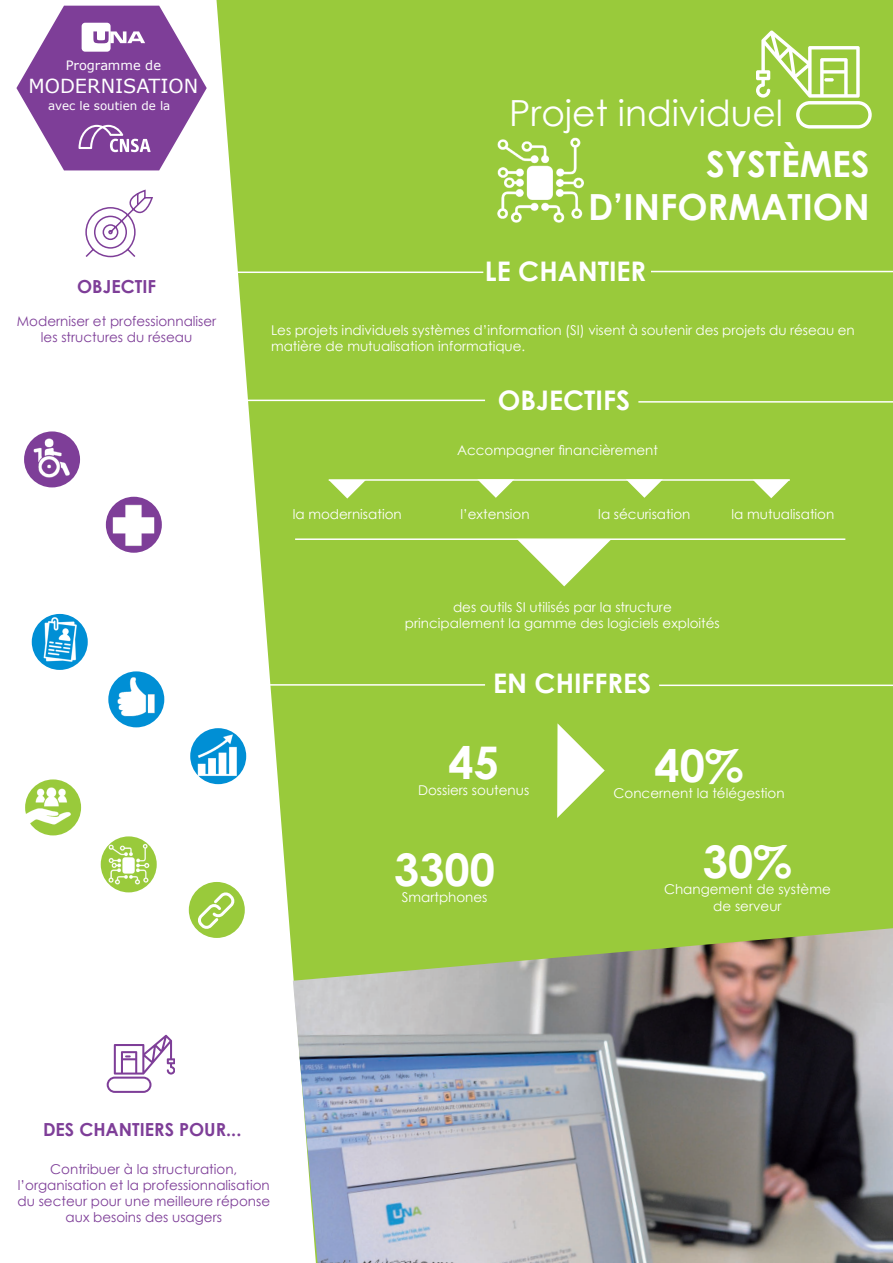
<style>
.page{position:relative;width:893px;height:1263px;background:#99ca3b}
.page>*{position:absolute;margin:0;border:0;box-sizing:border-box;transform-origin:0 0}
.t1{font:700 45px "Century Gothic";color:#fff}
.t2{font:700 36px/43.2px "Century Gothic";color:#fff;text-align:right}
.t3{font:36px "Century Gothic";color:#fff}
.t4{font:700 27px "Century Gothic";color:#fff}
.t5{font:19.35px "Verdana";color:#fff}
.t6{font:700 18px "Century Gothic";color:#7e3e98}
.t7{font:13.5px/16.2px "Century Gothic";color:#fff}
.t8{font:13.5px/16.2px "Century Gothic";color:#7e3e98;text-align:center}
.t9{font:12.9px "Verdana";color:#fff}
.t10{font:11.85px "Verdana";color:#fff}
</style>
<div class="page">
<svg style="left:0;top:0;width:316px;height:1263px;fill:#fff"></svg>
<svg style="left:16px;top:6px;width:191px;height:164px"></svg>
<svg style="left:757px;top:30px;width:115px;height:99px"></svg>
<hr style="left:651px;top:271px;width:242px;height:1px;background:#fff">
<hr style="left:231px;top:272px;width:252px;height:1px;background:#fff">
<hr style="left:638px;top:401px;width:255px;height:2px;background:#fff">
<hr style="left:231px;top:400px;width:254px;height:1px;background:#fff">
<hr style="left:259px;top:684px;width:226px;height:2px;background:#fff">
<hr style="left:659px;top:684px;width:234px;height:2px;background:#fff">
<div style="left:24px;top:431px;width:56px;height:56px;background:#7e3e98;border-radius:50%"></div>
<img style="left:25px;top:432px;width:52px;height:49px">
<img style="left:103px;top:495px;width:60px;height:61px">
<div style="left:32px;top:614px;width:56px;height:56px;background:#008fd5;border-radius:50%"></div>
<img style="left:38px;top:615px;width:45px;height:50px">
<img style="left:104px;top:665px;width:64px;height:63px">
<div style="left:190px;top:728px;width:56px;height:56px;background:#008fd5;border-radius:50%"></div>
<img style="left:193px;top:734px;width:46px;height:42px">
<img style="left:16px;top:780px;width:63px;height:55px">
<div style="left:101px;top:836px;width:56px;height:56px;background:#99ca3b;border-radius:50%"></div>
<img style="left:107px;top:844px;width:45px;height:40px">
<div style="left:189px;top:882px;width:56px;height:56px;background:#99ca3b;border-radius:50%"></div>
<svg style="left:195px;top:889px;width:43px;height:43px"></svg>
<svg style="left:84px;top:191px;width:70px;height:68px"></svg>
<svg style="left:107px;top:1035px;width:68px;height:58px"></svg>
<img style="left:293px;top:928px;width:600px;height:335px">
<img style="left:497px;top:137px;width:87px;height:86px">
<hr style="left:329px;top:479px;width:461px;height:2px;background:#fff">
<svg style="left:329px;top:480px;width:37px;height:19px"></svg>
<svg style="left:477px;top:479px;width:37px;height:19px"></svg>
<svg style="left:626px;top:479px;width:37px;height:19px"></svg>
<svg style="left:753px;top:480px;width:37px;height:18px"></svg>
<hr style="left:295px;top:538px;width:550px;height:2px;background:#fff">
<svg style="left:518px;top:540px;width:93px;height:46px"></svg>
<svg style="left:557px;top:723px;width:48px;height:95px"></svg>
<p class="t9" style="left:66px;top:56px;width:97px">Programme de</p>
<h3 class="t5" style="left:29px;top:72px;width:171px">MODERNISATION</h3>
<p class="t10" style="left:48px;top:98px;width:124px">avec le soutien de la</p>
<h3 class="t6" style="left:77px;top:273px;width:80px">OBJECTIF</h3>
<p class="t8" style="left:17px;top:312px;width:201px">Moderniser et professionnaliser les structures du réseau</p>
<h2 class="t3" style="left:509px;top:88px;width:275px">Projet individuel</h2>
<h2 class="t2" style="left:588px;top:141px;width:283px">SYSTÈMES<br>D’INFORMATION</h2>
<h3 class="t4" style="left:485px;top:251px;width:163px">LE CHANTIER</h3>
<p class="t7" style="left:271px;top:322px;width:585px">Les projets individuels systèmes d’information (SI) visent à soutenir des projets du réseau en matière de mutualisation informatique.</p>
<h3 class="t4" style="left:498px;top:380px;width:134px">OBJECTIFS</h3>
<p class="t7" style="left:457px;top:441px;width:202px">Accompagner financièrement</p>
<p class="t7" style="left:293px;top:506px;width:110px">la modernisation</p>
<p class="t7" style="left:460px;top:506px;width:71px">l’extension</p>
<p class="t7" style="left:598px;top:506px;width:94px">la sécurisation</p>
<p class="t7" style="left:732px;top:506px;width:104px">la mutualisation</p>
<p class="t7" style="left:405px;top:599px;width:316px;text-align:center">des outils SI utilisés par la structure principalement la gamme des logiciels exploités</p>
<h3 class="t4" style="left:493px;top:663px;width:160px">EN CHIFFRES</h3>
<h1 class="t1" style="left:448px;top:728px;width:52px">45</h1>
<p class="t7" style="left:418px;top:782px;width:113px">Dossiers soutenus</p>
<h1 class="t1" style="left:394px;top:836px;width:102px">3300</h1>
<p class="t7" style="left:402px;top:889px;width:87px">Smartphones</p>
<h1 class="t1" style="left:655px;top:731px;width:91px">40%</h1>
<p class="t7" style="left:614px;top:785px;width:173px">Concernent la télégestion</p>
<h1 class="t1" style="left:703px;top:828px;width:91px">30%</h1>
<p class="t7" style="left:713px;top:897px;width:70px">de serveur</p>
<p class="t7" style="left:664px;top:881px;width:168px">Changement de système</p>
<h3 class="t6" style="left:43px;top:1115px;width:200px">DES CHANTIERS POUR...</h3>
<p class="t8" style="left:18px;top:1160px;width:254px">Contribuer à la structuration, l’organisation et la professionnalisation du secteur pour une meilleure réponse aux besoins des usagers</p>
</div>
